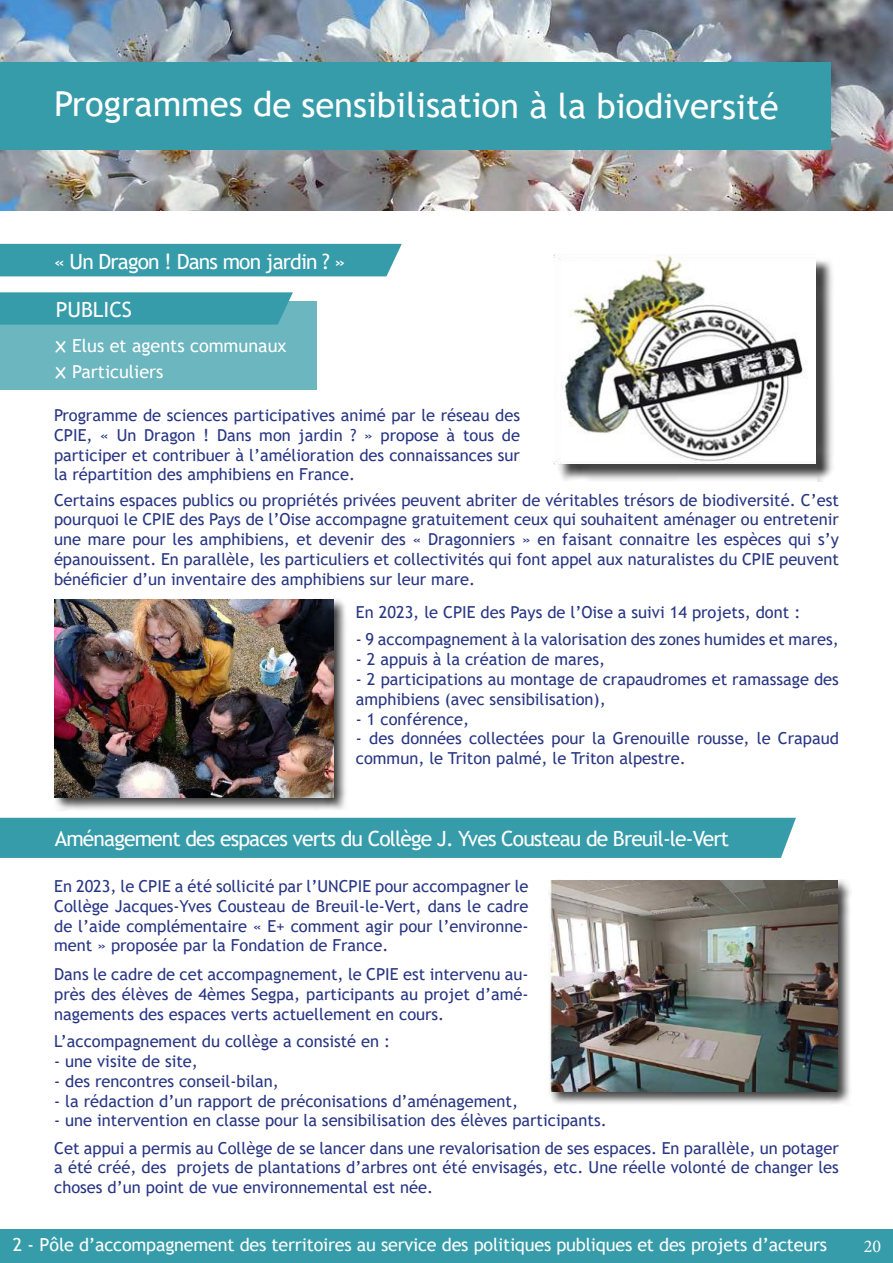
<style>
.page{position:relative;width:893px;height:1263px;background:#fff}
.page>*{position:absolute;margin:0;border:0;box-sizing:border-box;transform-origin:0 0}
.t1{font:34.5px "Trebuchet MS";letter-spacing:-.005em;color:#fff}
.t2{font:21px "Trebuchet MS";letter-spacing:-.04em;color:#fff}
.t3{font:21px "Trebuchet MS";color:#fff}
.t4{font:18px/25.5px "Trebuchet MS";letter-spacing:-.01em;color:#fff}
.t5{font:18px "Minion Pro";color:#fff}
.t6{font:16.5px/19.8px "Trebuchet MS";color:#283583;text-align:justify}
.s1{font-family:"Comic Sans MS"}
</style>
<div class="page">
<div style="left:0;top:1229px;width:893px;height:34px;background:#379ca9"></div>
<img style="left:0;top:0;width:893px;height:210px">
<div style="left:0;top:244px;width:402px;height:32px;background:#379ca9"></div>
<div style="left:557px;top:258px;width:277px;height:224px;background:#000;opacity:.75"></div>
<img style="left:554px;top:254px;width:262px;height:210px">
<div style="left:0;top:302px;width:317px;height:88px;background:#6bb6bf"></div>
<svg style="left:0;top:292px;width:293px;height:33px;background:#3b9eaa"></svg>
<div style="left:0;top:818px;width:796px;height:40px;background:#379ca9"></div>
<div style="left:548px;top:879px;width:304px;height:227px;background:#000;opacity:.75"></div>
<img style="left:551px;top:881px;width:287px;height:211px">
<div style="left:52px;top:597px;width:296px;height:214px;background:#000;opacity:.75"></div>
<img style="left:54px;top:600px;width:280px;height:197px">
<div style="left:0;top:62px;width:831px;height:88px;background:#379ca9"></div>
<h1 class="t1" style="left:54px;top:83px;width:726px">Programmes de sensibilisation à la biodiversité</h1>
<p class="t2" style="left:54px;top:248px;width:293px">« Un Dragon ! Dans mon jardin ? »</p>
<p class="t3" style="left:56px;top:297px;width:78px">PUBLICS</p>
<p class="t4" style="left:55px;top:333px;width:233px"><span class="s1">ʰ</span> Elus et agents communaux <span class="s1">ʰ</span> Particuliers</p>
<p class="t6" style="left:54px;top:405px;width:468px">Programme de sciences participatives animé par le réseau des CPIE, « Un Dragon ! Dans mon jardin ? » propose à tous de participer et contribuer à l’amélioration des connaissances sur la répartition des amphibiens en France.</p>
<p class="t6" style="left:54px;top:490px;width:786px">Certains espaces publics ou propriétés privées peuvent abriter de véritables trésors de biodiversité. C’est pourquoi le CPIE des Pays de l’Oise accompagne gratuitement ceux qui souhaitent aménager ou entretenir une mare pour les amphibiens, et devenir des « Dragonniers » en faisant connaitre les espèces qui s’y épanouissent. En parallèle, les particuliers et collectivités qui font appel aux naturalistes du CPIE peuvent bénéficier d’un inventaire des amphibiens sur leur mare.</p>
<p class="t6" style="left:356px;top:602px;width:446px">En 2023, le CPIE des Pays de l’Oise a suivi 14 projets, dont :</p>
<p class="t6" style="left:356px;top:629px;width:485px">- 9 accompagnement à la valorisation des zones humides et mares,</p>
<p class="t6" style="left:356px;top:649px;width:251px">- 2 appuis à la création de mares,</p>
<p class="t6" style="left:356px;top:669px;width:485px">- 2 participations au montage de crapaudromes et ramassage des amphibiens (avec sensibilisation),</p>
<p class="t6" style="left:356px;top:709px;width:115px">- 1 conférence,</p>
<p class="t6" style="left:356px;top:728px;width:485px">- des données collectées pour la Grenouille rousse, le Crapaud commun, le Triton palmé, le Triton alpestre.</p>
<p class="t2" style="left:55px;top:825px;width:676px">Aménagement des espaces verts du Collège J. Yves Cousteau de Breuil-le-Vert</p>
<p class="t6" style="left:54px;top:876px;width:476px">En 2023, le CPIE a été sollicité par l’UNCPIE pour accompagner le Collège Jacques-Yves Cousteau de Breuil-le-Vert, dans le cadre de l’aide complémentaire « E+ comment agir pour l’environne&shy;ment » proposée par la Fondation de France.</p>
<p class="t6" style="left:54px;top:964px;width:476px">Dans le cadre de cet accompagnement, le CPIE est intervenu au&shy;près des élèves de 4èmes Segpa, participants au projet d’amé&shy;nagements des espaces verts actuellement en cours.</p>
<p class="t6" style="left:54px;top:1031px;width:338px">L’accompagnement du collège a consisté en :</p>
<p class="t6" style="left:54px;top:1051px;width:145px">- une visite de site,</p>
<p class="t6" style="left:54px;top:1071px;width:226px">- des rencontres conseil-bilan,</p>
<p class="t6" style="left:54px;top:1091px;width:465px">- la rédaction d’un rapport de préconisations d’aménagement,</p>
<p class="t6" style="left:54px;top:1107px;width:786px;line-height:27.3px">- une intervention en classe pour la sensibilisation des élèves participants.<br>Cet appui a permis au Collège de se lancer dans une revalorisation de ses espaces. En parallèle, un potager</p>
<p class="t6" style="left:54px;top:1157px;width:786px">a été créé, des projets de plantations d’arbres ont été envisagés, etc. Une réelle volonté de changer les choses d’un point de vue environnemental est née.</p>
<p class="t4" style="left:13px;top:1232px;width:816px">2 - Pôle d’accompagnement des territoires au service des politiques publiques et des projets d’acteurs</p>
<p class="t5" style="left:864px;top:1234px;width:19px">20</p>
</div>
